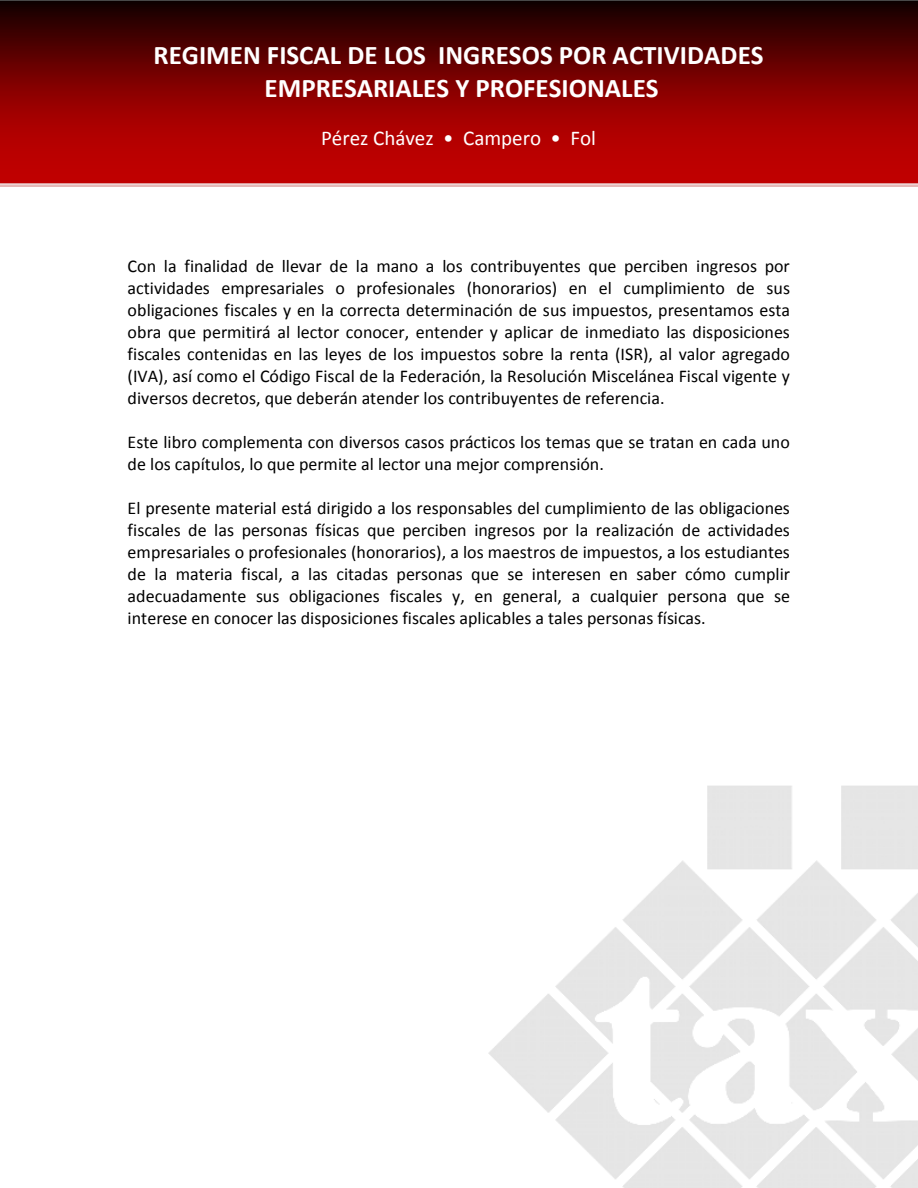
<style>
.page{position:relative;width:918px;height:1188px;background:#fff}
.page>*{position:absolute;margin:0;border:0;box-sizing:border-box;transform-origin:0 0}
.t1{font:700 27px "Calibri";color:#fff}
.t2{font:21px "Calibri";color:#fff}
.t3{font:18px/21.9px "Calibri";color:#000;text-align:justify}
</style>
<div class="page">
<img style="left:488px;top:785px;width:430px;height:403px">
<svg style="left:0;top:0;width:918px;height:185px;background:#7e0202"></svg>
<p class="t1" style="left:154px;top:44px;width:612px">REGIMEN FISCAL DE LOS INGRESOS POR ACTIVIDADES</p>
<p class="t1" style="left:265px;top:77px;width:395px">EMPRESARIALES Y PROFESIONALES</p>
<p class="t2" style="left:321px;top:130px;width:276px">Pérez Chávez • Campero • Fol</p>
<p class="t3" style="left:128px;top:257px;width:664px">Con la finalidad de llevar de la mano a los contribuyentes que perciben ingresos por actividades empresariales o profesionales (honorarios) en el cumplimiento de sus obligaciones fiscales y en la correcta determinación de sus impuestos, presentamos esta obra que permitirá al lector conocer, entender y aplicar de inmediato las disposiciones fiscales contenidas en las leyes de los impuestos sobre la renta (ISR), al valor agregado (IVA), así como el Código Fiscal de la Federación, la Resolución Miscelánea Fiscal vigente y diversos decretos, que deberán atender los contribuyentes de referencia.</p>
<p class="t3" style="left:128px;top:433px;width:664px">Este libro complementa con diversos casos prácticos los temas que se tratan en cada uno de los capítulos, lo que permite al lector una mejor comprensión.</p>
<p class="t3" style="left:128px;top:498px;width:664px">El presente material está dirigido a los responsables del cumplimiento de las obligaciones fiscales de las personas físicas que perciben ingresos por la realización de actividades empresariales o profesionales (honorarios), a los maestros de impuestos, a los estudiantes de la materia fiscal, a las citadas personas que se interesen en saber cómo cumplir adecuadamente sus obligaciones fiscales y, en general, a cualquier persona que se interese en conocer las disposiciones fiscales aplicables a tales personas físicas.</p>
</div>
